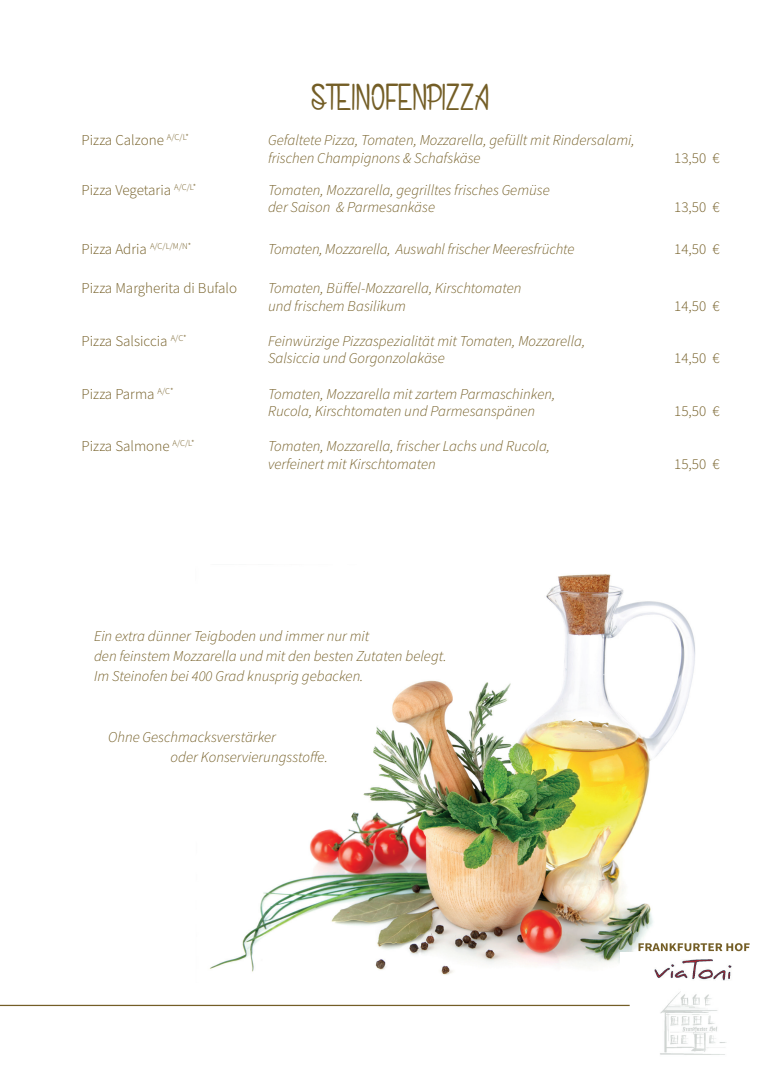
<style>
.page{position:relative;width:784px;height:1085px;background:#fff}
.page>*{position:absolute;margin:0;border:0;box-sizing:border-box;transform-origin:0 0}
.t1{font:37.5px "Saint Andrewdes Kiwis";letter-spacing:.015em;color:#745e26}
.t2{font:italic 300 15px/17.5px "Source Sans Pro";color:#745e26}
.t3{font:300 15px "Source Sans Pro";color:#745e26}
</style>
<div class="page">
<img style="left:209px;top:574px;width:495px;height:401px">
<svg style="left:209px;top:585px;width:273px;height:259px"></svg>
<svg style="left:638px;top:943px;width:111px;height:8px"></svg>
<img style="left:620px;top:952px;width:112px;height:103px">
<hr style="left:0;top:1004px;width:629px;height:1px;background:#745e26">
<h1 class="t1" style="left:312px;top:80px;width:179px">STEINOFENPIZZA</h1>
<p class="t3" style="left:81px;top:131px;width:109px">Pizza Calzone <sup>A/C/L*</sup></p>
<p class="t2" style="left:268px;top:131px;width:368px">Gefaltete Pizza, Tomaten, Mozzarella, gefüllt mit Rindersalami, frischen Champignons &amp; Schafskäse</p>
<p class="t3" style="left:81px;top:180px;width:116px">Pizza Vegetaria <sup>A/C/L*</sup></p>
<p class="t2" style="left:268px;top:181px;width:283px">Tomaten, Mozzarella, gegrilltes frisches Gemüse der Saison &amp; Parmesankäse</p>
<p class="t3" style="left:673px;top:149px;width:47px">13,50 €</p>
<p class="t3" style="left:673px;top:198px;width:47px">13,50 €</p>
<p class="t3" style="left:81px;top:240px;width:111px">Pizza Adria <sup>A/C/L/M/N*</sup></p>
<p class="t2" style="left:268px;top:240px;width:308px">Tomaten, Mozzarella, Auswahl frischer Meeresfrüchte</p>
<p class="t3" style="left:673px;top:240px;width:47px">14,50 €</p>
<p class="t3" style="left:81px;top:279px;width:157px">Pizza Margherita di Bufalo</p>
<p class="t2" style="left:268px;top:279px;width:255px">Tomaten, Büffel-Mozzarella, Kirschtomaten und frischem Basilikum</p>
<p class="t3" style="left:673px;top:296px;width:47px">14,50 €</p>
<p class="t3" style="left:81px;top:332px;width:107px">Pizza Salsiccia <sup>A/C*</sup></p>
<p class="t2" style="left:268px;top:332px;width:318px">Feinwürzige Pizzaspezialität mit Tomaten, Mozzarella,<br>Salsiccia und Gorgonzolakäse</p>
<p class="t3" style="left:81px;top:384px;width:93px">Pizza Parma <sup>A/C*</sup></p>
<p class="t2" style="left:268px;top:385px;width:288px">Tomaten, Mozzarella mit zartem Parmaschinken,<br>Rucola, Kirschtomaten und Parmesanspänen</p>
<p class="t3" style="left:81px;top:437px;width:114px">Pizza Salmone <sup>A/C/L*</sup></p>
<p class="t2" style="left:268px;top:437px;width:283px">Tomaten, Mozzarella, frischer Lachs und Rucola, verfeinert mit Kirschtomaten</p>
<p class="t2" style="left:94px;top:625px;width:354px;line-height:20px">Ein extra dünner Teigboden und immer nur mit<br>den feinstem Mozzarella und mit den besten Zutaten belegt.<br>Im Steinofen bei 400 Grad knusprig gebacken.</p>
<p class="t2" style="left:170px;top:726px;width:159px;line-height:20px;text-indent:-62px">Ohne Geschmacksverstärker<br>oder Konservierungsstoffe.</p>
<p class="t3" style="left:673px;top:349px;width:47px">14,50 €</p>
<p class="t3" style="left:673px;top:402px;width:47px">15,50 €</p>
<p class="t3" style="left:673px;top:454px;width:47px">15,50 €</p>
</div>
